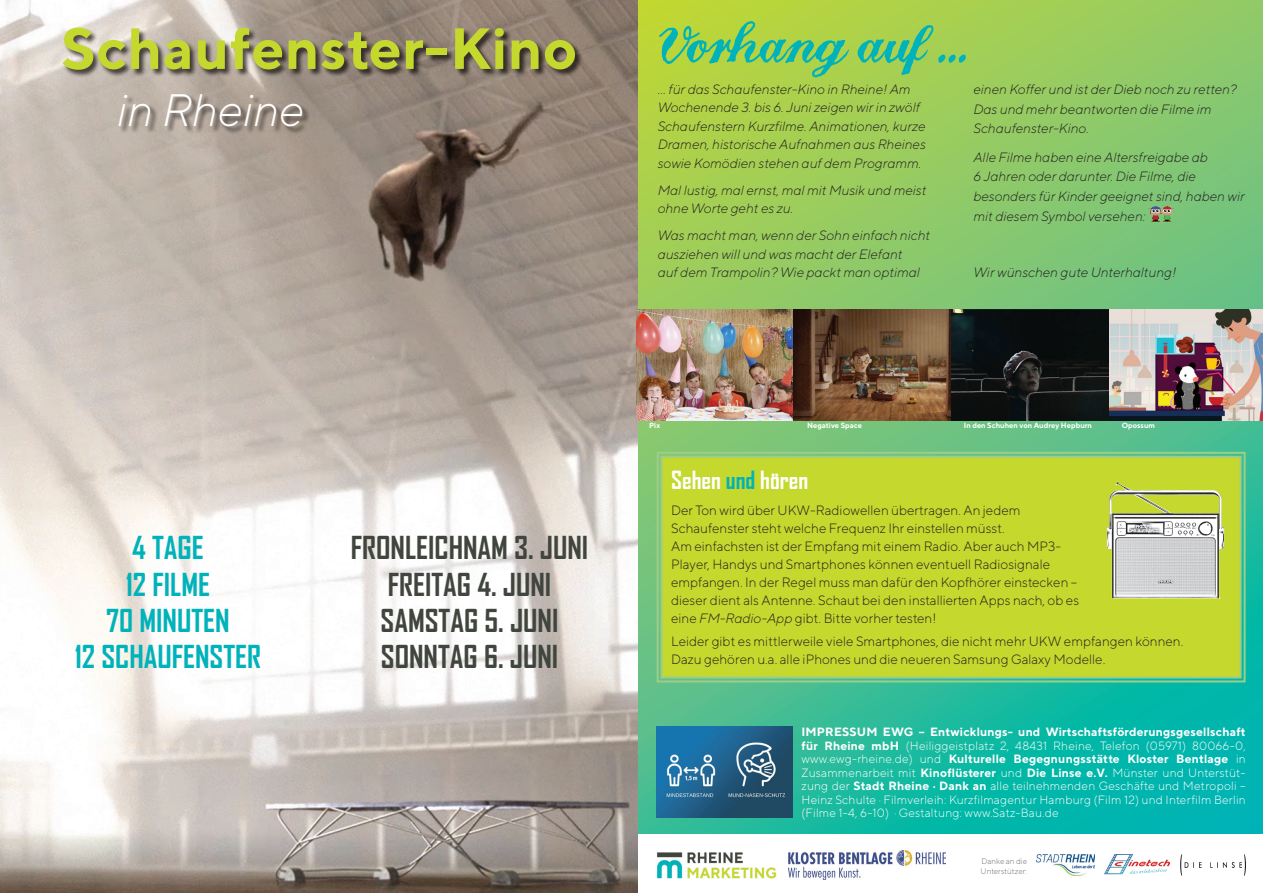
<style>
.page{position:relative;width:1263px;height:893px;background:#fff}
.page>*{position:absolute;margin:0;border:0;box-sizing:border-box;transform-origin:0 0}
.t1{font:58.5px "Landliebe";color:#00b2b9}
.t2{font:700 57.9px "TT Norms";letter-spacing:.01em;color:#c4d82d}
.t3{font:italic 300 45.45px "TT Norms";color:#fff}
.t4{font:700 30.3px/36.3px "Agency FB";color:#40453d;text-align:center}
.t5{font:700 30.3px/36.3px "Agency FB";color:#00b2b9;text-align:center}
.t6{font:700 24px "Agency FB";color:#fff}
.t7{font:italic 300 13.5px/18.5px "TT Norms";color:#231f20}
.t8{font:300 13.5px/18px "TT Norms";color:#231f20}
.t9{font:300 12px/13.5px "TT Norms";letter-spacing:.015em;color:#fff;text-align:justify}
.t10{font:300 8.1px/9.4px "TT Norms";color:#6c6d70}
.t11{font:700 7.5px "TT Norms";color:#fff}
.s1{color:#00b2b9}
.s2{font-style:italic}
.s3{font-weight:700}
</style>
<div class="page">
<svg style="left:637px;top:0;width:626px;height:833px;background:#6ec575"></svg>
<img style="left:0;top:0;width:637px;height:893px">
<div style="left:119px;top:94px;width:191px;height:40px;background:#231f20;opacity:.75"></div>
<div style="left:63px;top:28px;width:520px;height:50px;background:#231f20;opacity:.75"></div>
<img style="left:657px;top:852px;width:120px;height:27px">
<img style="left:1036px;top:854px;width:58px;height:22px">
<img style="left:1180px;top:854px;width:66px;height:22px">
<img style="left:788px;top:851px;width:157px;height:28px">
<img style="left:1105px;top:854px;width:64px;height:21px">
<img style="left:657px;top:727px;width:136px;height:91px">
<img style="left:1148px;top:200px;width:27px;height:28px">
<svg style="left:656px;top:451px;width:590px;height:232px;background:#73c58a"></svg>
<div style="left:660px;top:455px;width:582px;height:224px;background:#c4d82d"></div>
<img style="left:1105px;top:480px;width:126px;height:122px">
<img style="left:636px;top:309px;width:627px;height:111px">
<h2 class="t2" style="left:61px;top:12px;width:518px">Schaufenster-Kino</h2>
<h3 class="t3" style="left:117px;top:82px;width:189px">in Rheine</h3>
<h3 class="t5" style="left:75px;top:529px;width:188px">4 TAGE<br>12 FILME<br>70 MINUTEN<br>12 SCHAUFENSTER</h3>
<h3 class="t4" style="left:351px;top:529px;width:239px">FRONLEICHNAM 3. JUNI<br>FREITAG 4. JUNI<br>SAMSTAG 5. JUNI<br>SONNTAG 6. JUNI</h3>
<h1 class="t1" style="left:658px;top:19px;width:311px">Vorhang auf ...</h1>
<p class="t7" style="left:658px;top:80px;width:270px">… für das Schaufenster-Kino in Rheine! Am Wochenende 3. bis 6. Juni zeigen wir in zwölf Schaufenstern Kurzfilme. Animationen, kurze Dramen, historische Aufnahmen aus Rheines sowie Komödien stehen auf dem Programm.</p>
<p class="t7" style="left:658px;top:181px;width:270px">Mal lustig, mal ernst, mal mit Musik und meist ohne Worte geht es zu.</p>
<p class="t7" style="left:658px;top:226px;width:274px">Was macht man, wenn der Sohn einfach nicht ausziehen will und was macht der Elefant<br>auf dem Trampolin? Wie packt man optimal</p>
<p class="t7" style="left:973px;top:79px;width:265px;line-height:19.8px">einen Koffer und ist der Dieb noch zu retten?<br>Das und mehr beantworten die Filme im<br>Schaufenster-Kino.</p>
<p class="t7" style="left:973px;top:147px;width:273px;line-height:19.8px">Alle Filme haben eine Altersfreigabe ab<br>6 Jahren oder darunter. Die Filme, die besonders für Kinder geeignet sind, haben wir mit diesem Symbol versehen:</p>
<p class="t7" style="left:973px;top:263px;width:204px">Wir wünschen gute Unterhaltung!</p>
<p class="t11" style="left:649px;top:421px;width:12px">Pix</p>
<p class="t11" style="left:807px;top:421px;width:56px">Negative Space</p>
<p class="t11" style="left:964px;top:421px;width:130px">In den Schuhen von Audrey Hepburn</p>
<p class="t11" style="left:1122px;top:421px;width:35px">Opossum</p>
<h3 class="t6" style="left:671px;top:465px;width:139px">Sehen <span class="s1">und</span> hören</h3>
<p class="t8" style="left:671px;top:501px;width:409px">Der Ton wird über UKW-Radiowellen übertragen. An jedem Schaufenster steht welche Frequenz Ihr einstellen müsst.<br>Am einfachsten ist der Empfang mit einem Radio. Aber auch MP3- Player, Handys und Smartphones können eventuell Radiosignale empfangen. In der Regel muss man dafür den Kopfhörer einstecken – dieser dient als Antenne. Schaut bei den installierten Apps nach, ob es eine <span class="s2">FM-Radio-App</span> gibt. Bitte vorher testen!</p>
<p class="t8" style="left:671px;top:632px;width:514px">Leider gibt es mittlerweile viele Smartphones, die nicht mehr UKW empfangen können.<br>Dazu gehören u.a. alle iPhones und die neueren Samsung Galaxy Modelle.</p>
<p class="t9" style="left:801px;top:725px;width:446px"><span class="s3">IMPRESSUM EWG – Entwicklungs- und Wirtschaftsförderungsgesellschaft für Rheine mbH</span> (Heiliggeistplatz 2, 48431 Rheine, Telefon (05971) 80066-0, www.ewg-rheine.de) und <span class="s3">Kulturelle Begegnungsstätte Kloster Bentlage</span> in Zusammenarbeit mit <span class="s3">Kinoflüsterer</span> und <span class="s3">Die Linse e.V.</span> Münster und Unterstüt&shy;zung der <span class="s3">Stadt Rheine · Dank an</span> alle teilnehmenden Geschäfte und Metropoli – Heinz Schulte · Filmverleih: Kurzfilmagentur Hamburg (Film 12) und Interfilm Berlin (Filme 1-4, 6-10) · Gestaltung: www.Satz-Bau.de</p>
<p class="t10" style="left:981px;top:857px;width:48px">Danke an die<br>Unterstützer:</p>
</div>
